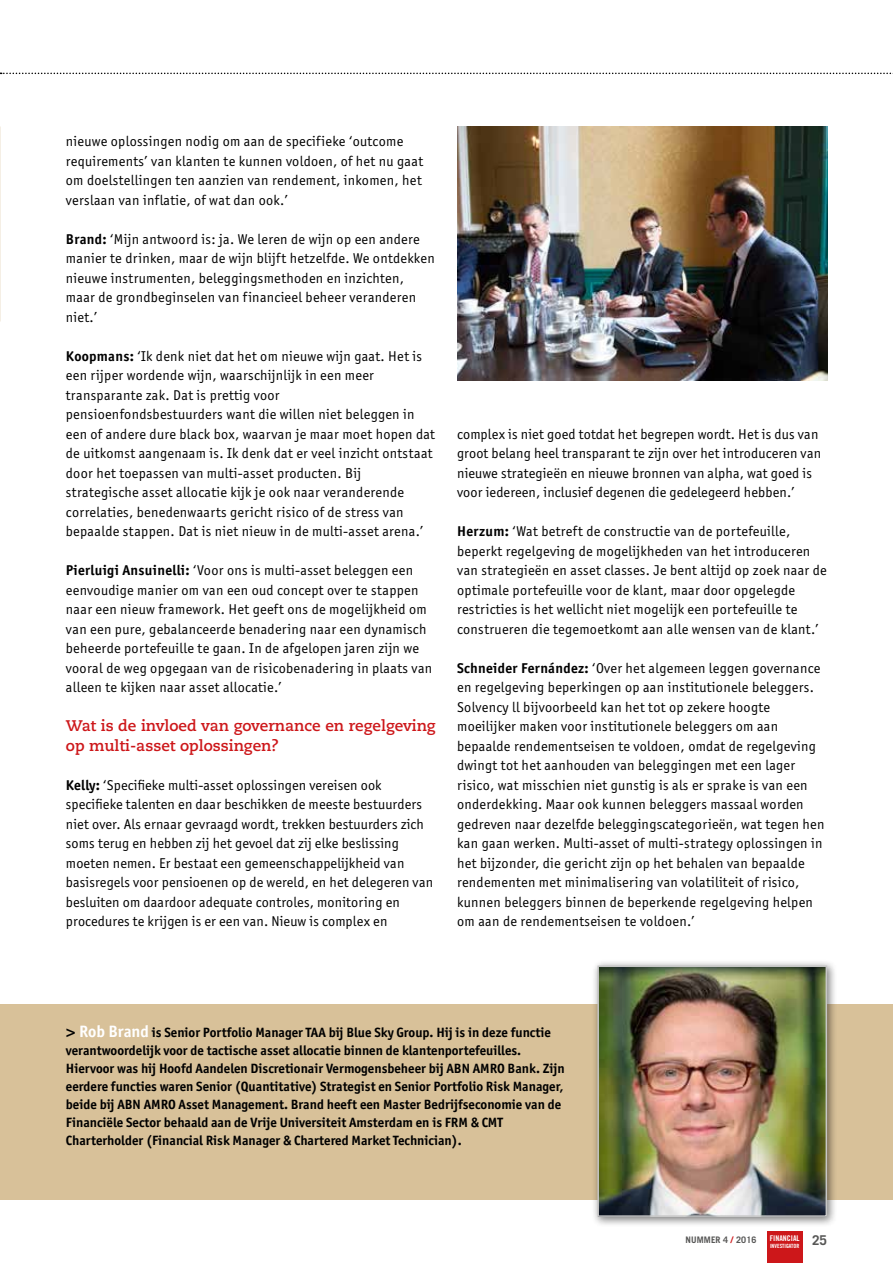
<style>
.page{position:relative;width:893px;height:1263px;background:#fff}
.page>*{position:absolute;margin:0;border:0;box-sizing:border-box;transform-origin:0 0}
.t1{font:700 15.3px/19.5px "Caecilia";color:#cd171a}
.t2{font:14.25px/19.5px "Officina San ITC";letter-spacing:.02em;color:#000}
.t3{font:700 13.5px/18px "Officina San ITC";color:#000}
.t4{font:700 13.5px "Trade Gothic LT";color:#575756}
.t5{font:700 9px "Trade Gothic LT";letter-spacing:.01em;color:#575756}
.t6{font:7.8px "Trade Gothic LT Bold Cond Twenty";color:#fff}
.t7{font:5.7px "Trade Gothic LT Bold Cond Twenty";color:#fff}
.s1{font-weight:700}
.s2{font-family:"Caecilia LT";font-weight:800;font-size:16.5px}
.s3{font-size:16.5px;color:#fff}
.s4{color:#cd171a}
</style>
<div class="page">
<div style="left:767px;top:1231px;width:35px;height:32px;background:#cd171a"></div>
<div style="left:0;top:1004px;width:893px;height:195px;background:#d8c199"></div>
<div style="left:591px;top:959px;width:247px;height:268px;background:#000;opacity:.5"></div>
<img style="left:600px;top:968px;width:224px;height:246px">
<div style="left:597px;top:965px;width:230px;height:252px;border:2px solid #c6c6c6"></div>
<svg style="left:0;top:73px;width:893px;height:1px"></svg>
<img style="left:457px;top:127px;width:370px;height:253px">
<p class="t2" style="left:66px;top:132px;width:359px">nieuwe oplossingen nodig om aan de specifieke ‘outcome requirements’ van klanten te kunnen voldoen, of het nu gaat om doelstellingen ten aanzien van rendement, inkomen, het verslaan van inflatie, of wat dan ook.’</p>
<p class="t2" style="left:66px;top:229px;width:370px"><span class="s1">Brand:</span> ‘Mijn antwoord is: ja. We leren de wijn op een andere manier te drinken, maar de wijn blijft hetzelfde. We ontdekken nieuwe instrumenten, beleggingsmethoden en inzichten, maar de grondbeginselen van financieel beheer veranderen niet.’</p>
<p class="t2" style="left:66px;top:346px;width:371px"><span class="s1">Koopmans:</span> ‘Ik denk niet dat het om nieuwe wijn gaat. Het is een rijper wordende wijn, waarschijnlijk in een meer transparante zak. Dat is prettig voor pensioenfondsbestuurders want die willen niet beleggen in een of andere dure black box, waarvan je maar moet hopen dat de uitkomst aangenaam is. Ik denk dat er veel inzicht ontstaat door het toepassen van multi-asset producten. Bij strategische asset allocatie kijk je ook naar veranderende correlaties, benedenwaarts gericht risico of de stress van bepaalde stappen. Dat is niet nieuw in de multi-asset arena.’</p>
<p class="t2" style="left:66px;top:561px;width:368px"><span class="s1">Pierluigi Ansuinelli:</span> ‘Voor ons is multi-asset beleggen een eenvoudige manier om van een oud concept over te stappen naar een nieuw framework. Het geeft ons de mogelijkheid om van een pure, gebalanceerde benadering naar een dynamisch beheerde portefeuille te gaan. In de afgelopen jaren zijn we vooral de weg opgegaan van de risicobenadering in plaats van alleen te kijken naar asset allocatie.’</p>
<p class="t1" style="left:66px;top:717px;width:371px">Wat is de invloed van governance en regelgeving op multi-asset oplossingen?</p>
<p class="t2" style="left:66px;top:775px;width:369px"><span class="s1">Kelly:</span> ‘Specifieke multi-asset oplossingen vereisen ook specifieke talenten en daar beschikken de meeste bestuurders niet over. Als ernaar gevraagd wordt, trekken bestuurders zich soms terug en hebben zij het gevoel dat zij elke beslissing moeten nemen. Er bestaat een gemeenschappelijkheid van basisregels voor pensioenen op de wereld, en het delegeren van besluiten om daardoor adequate controles, monitoring en procedures te krijgen is er een van. Nieuw is complex en</p>
<p class="t2" style="left:457px;top:424px;width:366px">complex is niet goed totdat het begrepen wordt. Het is dus van groot belang heel transparant te zijn over het introduceren van nieuwe strategieën en nieuwe bronnen van alpha, wat goed is voor iedereen, inclusief degenen die gedelegeerd hebben.’</p>
<p class="t2" style="left:457px;top:522px;width:371px"><span class="s1">Herzum:</span> ‘Wat betreft de constructie van de portefeuille, beperkt regelgeving de mogelijkheden van het introduceren van strategieën en asset classes. Je bent altijd op zoek naar de optimale portefeuille voor de klant, maar door opgelegde restricties is het wellicht niet mogelijk een portefeuille te construeren die tegemoetkomt aan alle wensen van de klant.’</p>
<p class="t2" style="left:457px;top:658px;width:369px"><span class="s1">Schneider Fernández:</span> ‘Over het algemeen leggen governance en regelgeving beperkingen op aan institutionele beleggers.<br>Solvency ll bijvoorbeeld kan het tot op zekere hoogte moeilijker maken voor institutionele beleggers om aan bepaalde rendementseisen te voldoen, omdat de regelgeving dwingt tot het aanhouden van beleggingen met een lager risico, wat misschien niet gunstig is als er sprake is van een onderdekking. Maar ook kunnen beleggers massaal worden gedreven naar dezelfde beleggingscategorieën, wat tegen hen kan gaan werken. Multi-asset of multi-strategy oplossingen in het bijzonder, die gericht zijn op het behalen van bepaalde rendementen met minimalisering van volatiliteit of risico, kunnen beleggers binnen de beperkende regelgeving helpen om aan de rendementseisen te voldoen.’</p>
<p class="t3" style="left:66px;top:1023px;width:500px"><span class="s2">&gt;</span> <span class="s3">Rob Brand</span> is Senior Portfolio Manager TAA bij Blue Sky Group. Hij is in deze functie verantwoordelijk voor de tactische asset allocatie binnen de klantenportefeuilles.<br>Hiervoor was hij Hoofd Aandelen Discretionair Vermogensbeheer bij ABN AMRO Bank. Zijn eerdere functies waren Senior (Quantitative) Strategist en Senior Portfolio Risk Manager, beide bij ABN AMRO Asset Management. Brand heeft een Master Bedrijfseconomie van de Financiële Sector behaald aan de Vrije Universiteit Amsterdam en is FRM &amp; CMT Charterholder (Financial Risk Manager &amp; Chartered Market Technician).</p>
<p class="t5" style="left:686px;top:1234px;width:72px">NUMMER 4 <span class="s4">/</span> 2016</p>
<p class="t4" style="left:812px;top:1232px;width:17px">25</p>
<p class="t6" style="left:770px;top:1233px;width:31px">FINANCIAL</p>
<p class="t7" style="left:770px;top:1242px;width:31px">INVESTIGATOR</p>
</div>
